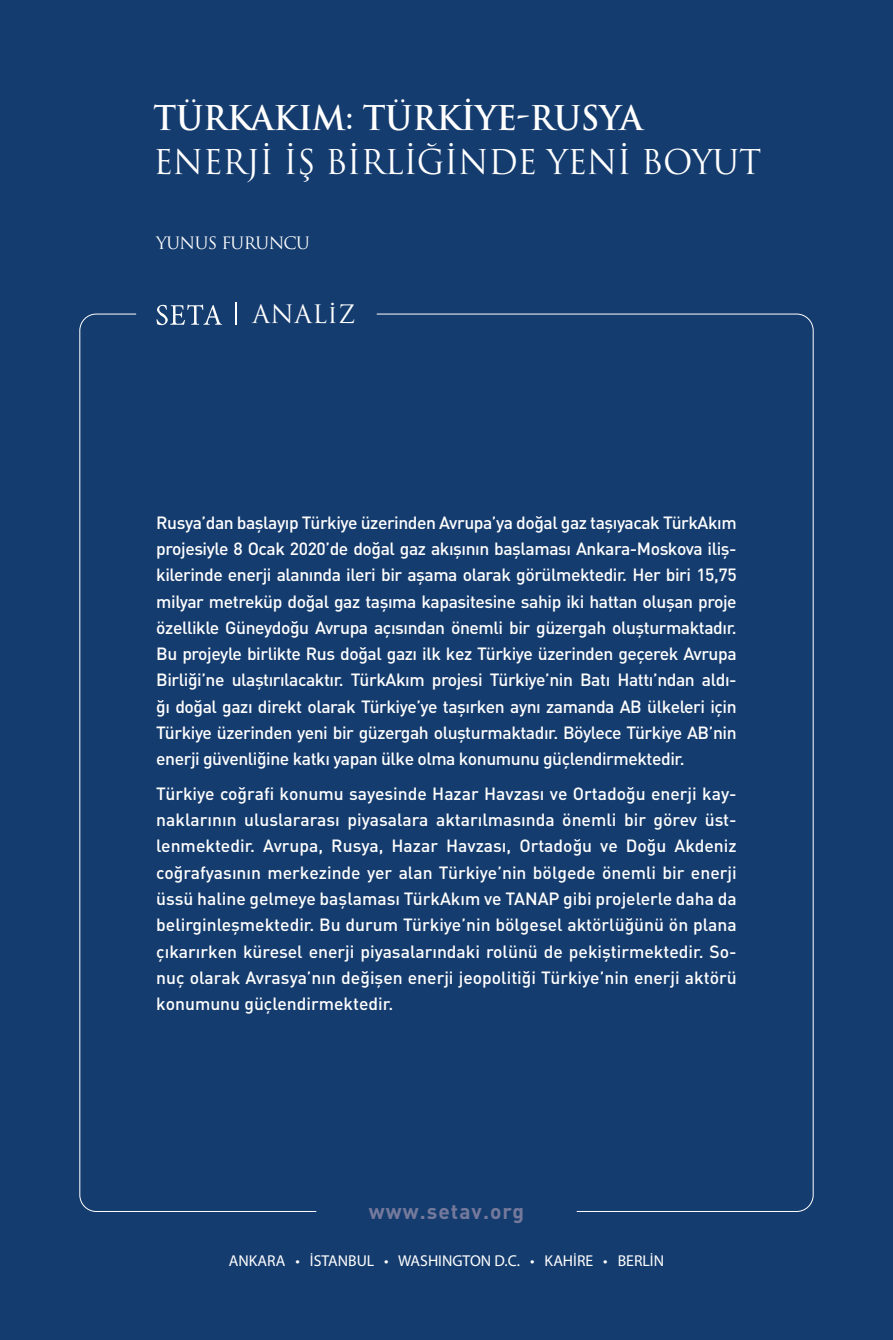
<style>
.page{position:relative;width:893px;height:1340px;background:#fff}
.page>*{position:absolute;margin:0;border:0;box-sizing:border-box;transform-origin:0 0}
.t1{font:33.25px "Trajan Pro";letter-spacing:-.01em;color:#fff}
.t2{font:700 33.25px "Trajan Pro";letter-spacing:-.01em;color:#fff}
.t3{font:24.85px "Trajan Pro";letter-spacing:.025em;color:#fff}
.t4{font:700 21px "DIN Pro";letter-spacing:.05em;color:#757a9c}
.t5{font:500 17.5px/26.2px "DIN Pro";letter-spacing:-.025em;color:#fff;text-align:justify}
.t6{font:16.62px "Trajan Pro";letter-spacing:-.04em;color:#fff}
.t7{font:15.75px "Myriad Pro";color:#fff}
</style>
<div class="page">
<div style="left:0;top:0;width:893px;height:1339px;background:#153c6e"></div>
<svg style="left:156px;top:304px;width:66px;height:21px"></svg>
<svg style="left:236px;top:302px;width:1px;height:23px"></svg>
<h1 class="t2" style="left:153px;top:98px;width:491px">TÜRKAKIM: TÜRKİYE-RUSYA</h1>
<h1 class="t1" style="left:153px;top:141px;width:609px">ENERJİ İŞ BİRLİĞİNDE YENİ BOYUT</h1>
<p class="t6" style="left:156px;top:233px;width:155px">YUNUS FURUNCU</p>
<h2 class="t3" style="left:252px;top:298px;width:104px">ANALiZ</h2>
<p class="t5" style="left:156px;top:508px;width:582px">Rusya’dan başlayıp Türkiye üzerinden Avrupa’ya doğal gaz taşıyacak TürkAkım projesiyle 8 Ocak 2020’de doğal gaz akışının başlaması Ankara-Moskova iliş&shy;kilerinde enerji alanında ileri bir aşama olarak görülmektedir. Her biri 15,75 milyar metreküp doğal gaz taşıma kapasitesine sahip iki hattan oluşan proje özellikle Güneydoğu Avrupa açısından önemli bir güzergah oluşturmaktadır.<br>Bu projeyle birlikte Rus doğal gazı ilk kez Türkiye üzerinden geçerek Avrupa Birliği’ne ulaştırılacaktır. TürkAkım projesi Türkiye’nin Batı Hattı’ndan aldı&shy;ğı doğal gazı direkt olarak Türkiye’ye taşırken aynı zamanda AB ülkeleri için Türkiye üzerinden yeni bir güzergah oluşturmaktadır. Böylece Türkiye AB’nin enerji güvenliğine katkı yapan ülke olma konumunu güçlendirmektedir.</p>
<p class="t5" style="left:156px;top:779px;width:582px">Türkiye coğrafi konumu sayesinde Hazar Havzası ve Ortadoğu enerji kay&shy;naklarının uluslararası piyasalara aktarılmasında önemli bir görev üst&shy;lenmektedir. Avrupa, Rusya, Hazar Havzası, Ortadoğu ve Doğu Akdeniz coğrafyasının merkezinde yer alan Türkiye’nin bölgede önemli bir enerji üssü haline gelmeye başlaması TürkAkım ve TANAP gibi projelerle daha da belirginleşmektedir. Bu durum Türkiye’nin bölgesel aktörlüğünü ön plana çıkarırken küresel enerji piyasalarındaki rolünü de pekiştirmektedir. So&shy;nuç olarak Avrasya’nın değişen enerji jeopolitiği Türkiye’nin enerji aktörü konumunu güçlendirmektedir.</p>
<p class="t4" style="left:369px;top:1197px;width:157px">www.setav.org</p>
<p class="t7" style="left:229px;top:1251px;width:437px">ANKARA • İSTANBUL • WASHINGTON D.C. • KAHİRE • BERLİN</p>
</div>
